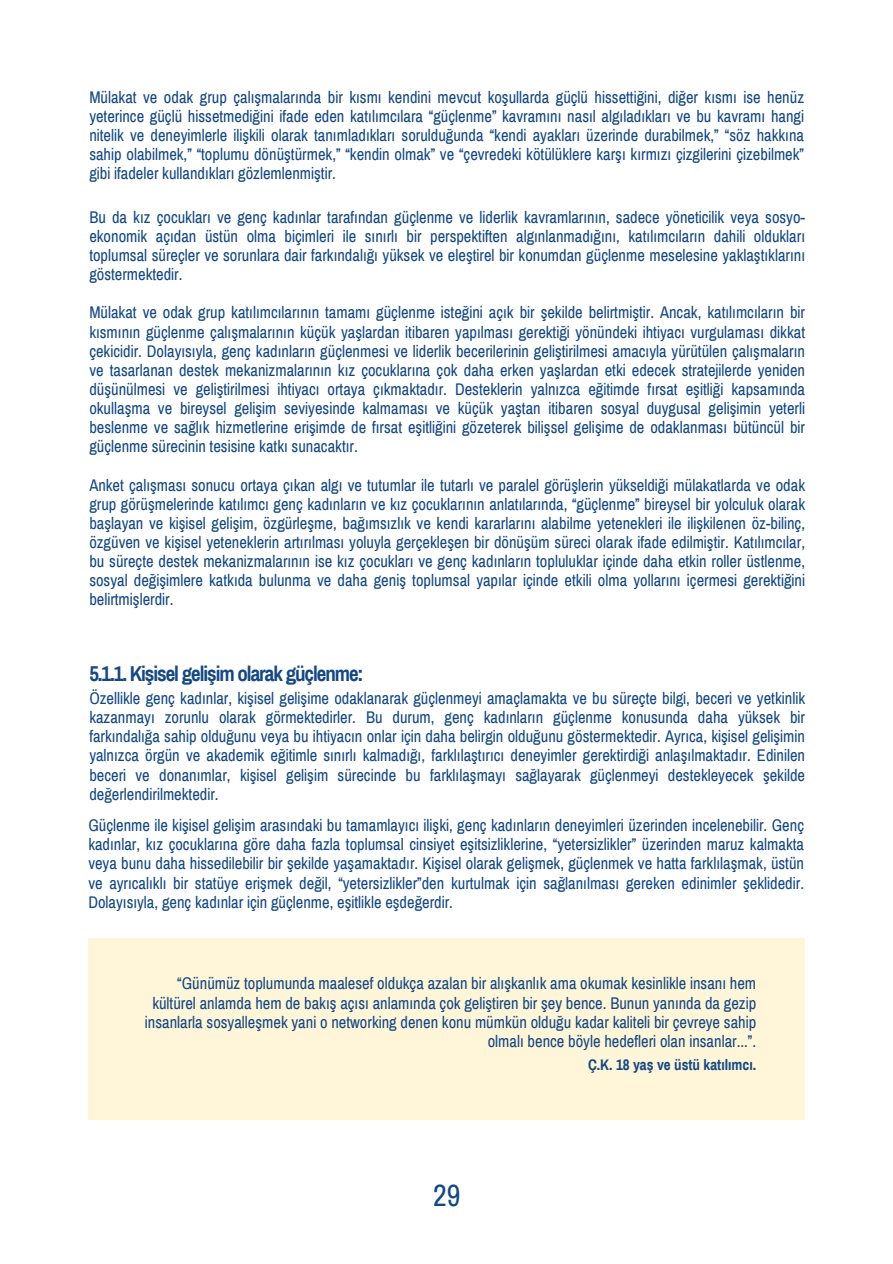
<style>
.page{position:relative;width:893px;height:1264px;background:#fff}
.page>*{position:absolute;margin:0;border:0;box-sizing:border-box;transform-origin:0 0}
.t1{font:30px "Archivo Narrow";color:#154882}
.t2{font:700 21px "Archivo Narrow";letter-spacing:-.05em;color:#154882}
.t3{font:16.5px/19.2px "Archivo Narrow";color:#154882;text-align:justify}
.t4{font:700 15px "Archivo Narrow";color:#154882}
</style>
<div class="page">
<div style="left:88px;top:938px;width:716px;height:181px;background:#fff5d8"></div>
<p class="t3" style="left:89px;top:88px;width:716px">Mülakat ve odak grup çalışmalarında bir kısmı kendini mevcut koşullarda güçlü hissettiğini, diğer kısmı ise henüz yeterince güçlü hissetmediğini ifade eden katılımcılara “güçlenme” kavramını nasıl algıladıkları ve bu kavramı hangi nitelik ve deneyimlerle ilişkili olarak tanımladıkları sorulduğunda “kendi ayakları üzerinde durabilmek,” “söz hakkına sahip olabilmek,” “toplumu dönüştürmek,” “kendin olmak” ve “çevredeki kötülüklere karşı kırmızı çizgilerini çizebilmek” gibi ifadeler kullandıkları gözlemlenmiştir.</p>
<p class="t3" style="left:89px;top:208px;width:717px">Bu da kız çocukları ve genç kadınlar tarafından güçlenme ve liderlik kavramlarının, sadece yöneticilik veya sosyo&shy;ekonomik açıdan üstün olma biçimleri ile sınırlı bir perspektiften algınlanmadığını, katılımcıların dahili oldukları toplumsal süreçler ve sorunlara dair farkındalığı yüksek ve eleştirel bir konumdan güçlenme meselesine yaklaştıklarını göstermektedir.</p>
<p class="t3" style="left:89px;top:303px;width:717px">Mülakat ve odak grup katılımcılarının tamamı güçlenme isteğini açık bir şekilde belirtmiştir. Ancak, katılımcıların bir kısmının güçlenme çalışmalarının küçük yaşlardan itibaren yapılması gerektiği yönündeki ihtiyacı vurgulaması dikkat çekicidir. Dolayısıyla, genç kadınların güçlenmesi ve liderlik becerilerinin geliştirilmesi amacıyla yürütülen çalışmaların ve tasarlanan destek mekanizmalarının kız çocuklarına çok daha erken yaşlardan etki edecek stratejilerde yeniden düşünülmesi ve geliştirilmesi ihtiyacı ortaya çıkmaktadır. Desteklerin yalnızca eğitimde fırsat eşitliği kapsamında okullaşma ve bireysel gelişim seviyesinde kalmaması ve küçük yaştan itibaren sosyal duygusal gelişimin yeterli beslenme ve sağlık hizmetlerine erişimde de fırsat eşitliğini gözeterek bilişsel gelişime de odaklanması bütüncül bir güçlenme sürecinin tesisine katkı sunacaktır.</p>
<p class="t3" style="left:89px;top:475px;width:717px">Anket çalışması sonucu ortaya çıkan algı ve tutumlar ile tutarlı ve paralel görüşlerin yükseldiği mülakatlarda ve odak grup görüşmelerinde katılımcı genç kadınların ve kız çocuklarının anlatılarında, “güçlenme” bireysel bir yolculuk olarak başlayan ve kişisel gelişim, özgürleşme, bağımsızlık ve kendi kararlarını alabilme yetenekleri ile ilişkilenen öz-bilinç, özgüven ve kişisel yeteneklerin artırılması yoluyla gerçekleşen bir dönüşüm süreci olarak ifade edilmiştir. Katılımcılar, bu süreçte destek mekanizmalarının ise kız çocukları ve genç kadınların topluluklar içinde daha etkin roller üstlenme, sosyal değişimlere katkıda bulunma ve daha geniş toplumsal yapılar içinde etkili olma yollarını içermesi gerektiğini belirtmişlerdir.</p>
<p class="t2" style="left:89px;top:662px;width:275px">5.1.1. Kişisel gelişim olarak güçlenme:</p>
<h1 class="t3" style="left:89px;top:689px;width:717px">Özellikle genç kadınlar, kişisel gelişime odaklanarak güçlenmeyi amaçlamakta ve bu süreçte bilgi, beceri ve yetkinlik kazanmayı zorunlu olarak görmektedirler. Bu durum, genç kadınların güçlenme konusunda daha yüksek bir farkındalığa sahip olduğunu veya bu ihtiyacın onlar için daha belirgin olduğunu göstermektedir. Ayrıca, kişisel gelişimin yalnızca örgün ve akademik eğitimle sınırlı kalmadığı, farklılaştırıcı deneyimler gerektirdiği anlaşılmaktadır. Edinilen beceri ve donanımlar, kişisel gelişim sürecinde bu farklılaşmayı sağlayarak güçlenmeyi destekleyecek şekilde değerlendirilmektedir.</h1>
<p class="t3" style="left:88px;top:816px;width:717px">Güçlenme ile kişisel gelişim arasındaki bu tamamlayıcı ilişki, genç kadınların deneyimleri üzerinden incelenebilir. Genç kadınlar, kız çocuklarına göre daha fazla toplumsal cinsiyet eşitsizliklerine, “yetersizlikler” üzerinden maruz kalmakta veya bunu daha hissedilebilir bir şekilde yaşamaktadır. Kişisel olarak gelişmek, güçlenmek ve hatta farklılaşmak, üstün ve ayrıcalıklı bir statüye erişmek değil, “yetersizlikler”den kurtulmak için sağlanılması gereken edinimler şeklidedir.<br>Dolayısıyla, genç kadınlar için güçlenme, eşitlikle eşdeğerdir.</p>
<h2 class="t3" style="left:145px;top:974px;width:612px;text-align:right">“Günümüz toplumunda maalesef oldukça azalan bir alışkanlık ama okumak kesinlikle insanı hem kültürel anlamda hem de bakış açısı anlamında çok geliştiren bir şey bence. Bunun yanında da gezip insanlarla sosyalleşmek yani o networking denen konu mümkün olduğu kadar kaliteli bir çevreye sahip olmalı bence böyle hedefleri olan insanlar...”.</h2>
<p class="t4" style="left:588px;top:1056px;width:170px">Ç.K. 18 yaş ve üstü katılımcı.</p>
<p class="t1" style="left:433px;top:1179px;width:29px">29</p>
</div>
